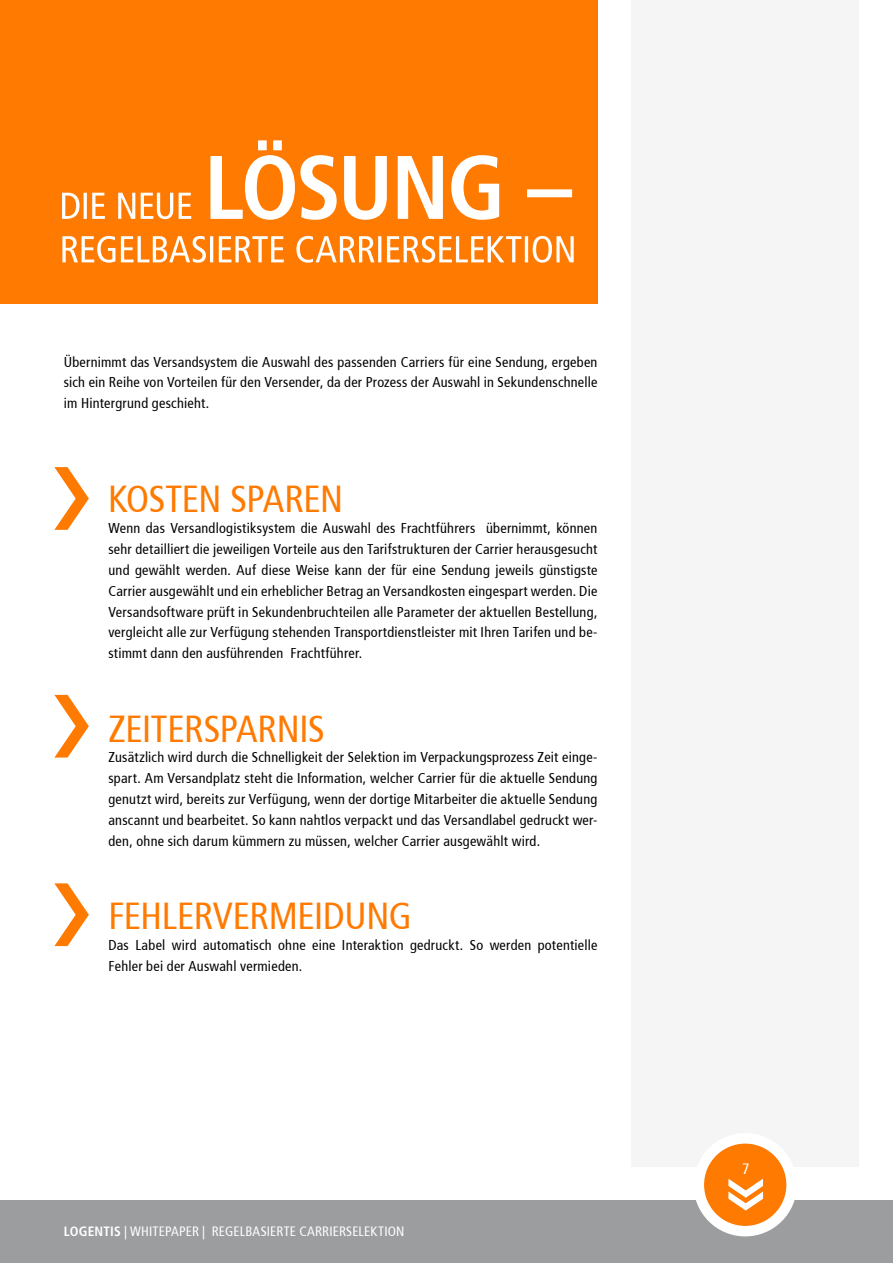
<style>
.page{position:relative;width:893px;height:1263px;background:#fff}
.page>*{position:absolute;margin:0;border:0;box-sizing:border-box;transform-origin:0 0}
.t1{font:condensed 37.5px "Frutiger LT Std";letter-spacing:-.01em;color:#ff7a00}
.t2{font:condensed 15px "Frutiger LT Std";color:#fff}
.t3{font:condensed 14.25px/20.9px "Frutiger LT Std";letter-spacing:.015em;color:#000;text-align:justify}
.t4{font:condensed 13.5px "Frutiger LT Std";letter-spacing:.01em;color:#fff}
.s1{font-weight:700}
</style>
<div class="page">
<div style="left:631px;top:0;width:228px;height:1166px;background:#f5f5f5"></div>
<div style="left:0;top:1200px;width:893px;height:63px;background:#9b9d9e"></div>
<svg style="left:699px;top:1138px;width:93px;height:93px;background:#ff9738"></svg>
<div style="left:694px;top:1133px;width:103px;height:103px;border:10px solid #fff;border-radius:50%"></div>
<svg style="left:723px;top:1155px;width:40px;height:81px;background:#fda04b"></svg>
<div style="left:0;top:0;width:597px;height:303px;background:#ff7a00"></div>
<svg style="left:62px;top:236px;width:512px;height:27px"></svg>
<svg style="left:62px;top:140px;width:510px;height:80px"></svg>
<svg style="left:54px;top:467px;width:35px;height:63px"></svg>
<svg style="left:54px;top:695px;width:35px;height:62px"></svg>
<svg style="left:54px;top:883px;width:35px;height:63px"></svg>
<p class="t3" style="left:64px;top:351px;width:535px">Übernimmt das Versandsystem die Auswahl des passenden Carriers für eine Sendung, ergeben sich ein Reihe von Vorteilen für den Versender, da der Prozess der Auswahl in Sekundenschnelle im Hintergrund geschieht.</p>
<h1 class="t1" style="left:108px;top:478px;width:236px">KOSTEN SPAREN</h1>
<p class="t3" style="left:108px;top:518px;width:491px">Wenn das Versandlogistiksystem die Auswahl des Frachtführers übernimmt, können sehr detailliert die jeweiligen Vorteile aus den Tarifstrukturen der Carrier herausgesucht und gewählt werden. Auf diese Weise kann der für eine Sendung jeweils günstigste Carrier ausgewählt und ein erheblicher Betrag an Versandkosten eingespart werden. Die Versandsoftware prüft in Sekundenbruchteilen alle Parameter der aktuellen Bestellung, vergleicht alle zur Verfügung stehenden Transportdienstleister mit Ihren Tarifen und be&shy;stimmt dann den ausführenden Frachtführer.</p>
<h1 class="t1" style="left:108px;top:707px;width:218px">ZEITERSPARNIS</h1>
<p class="t3" style="left:108px;top:747px;width:491px">Zusätzlich wird durch die Schnelligkeit der Selektion im Verpackungsprozess Zeit einge&shy;spart. Am Versandplatz steht die Information, welcher Carrier für die aktuelle Sendung genutzt wird, bereits zur Verfügung, wenn der dortige Mitarbeiter die aktuelle Sendung anscannt und bearbeitet. So kann nahtlos verpackt und das Versandlabel gedruckt wer&shy;den, ohne sich darum kümmern zu müssen, welcher Carrier ausgewählt wird.</p>
<h1 class="t1" style="left:108px;top:894px;width:305px">FEHLERVERMEIDUNG</h1>
<p class="t3" style="left:108px;top:935px;width:490px">Das Label wird automatisch ohne eine Interaktion gedruckt. So werden potentielle<br>Fehler bei der Auswahl vermieden.</p>
<p class="t4" style="left:64px;top:1224px;width:342px"><span class="s1">LOGENTIS</span> | WHITEPAPER | REGELBASIERTE CARRIERSELEKTION</p>
<p class="t2" style="left:742px;top:1160px;width:9px">7</p>
</div>
